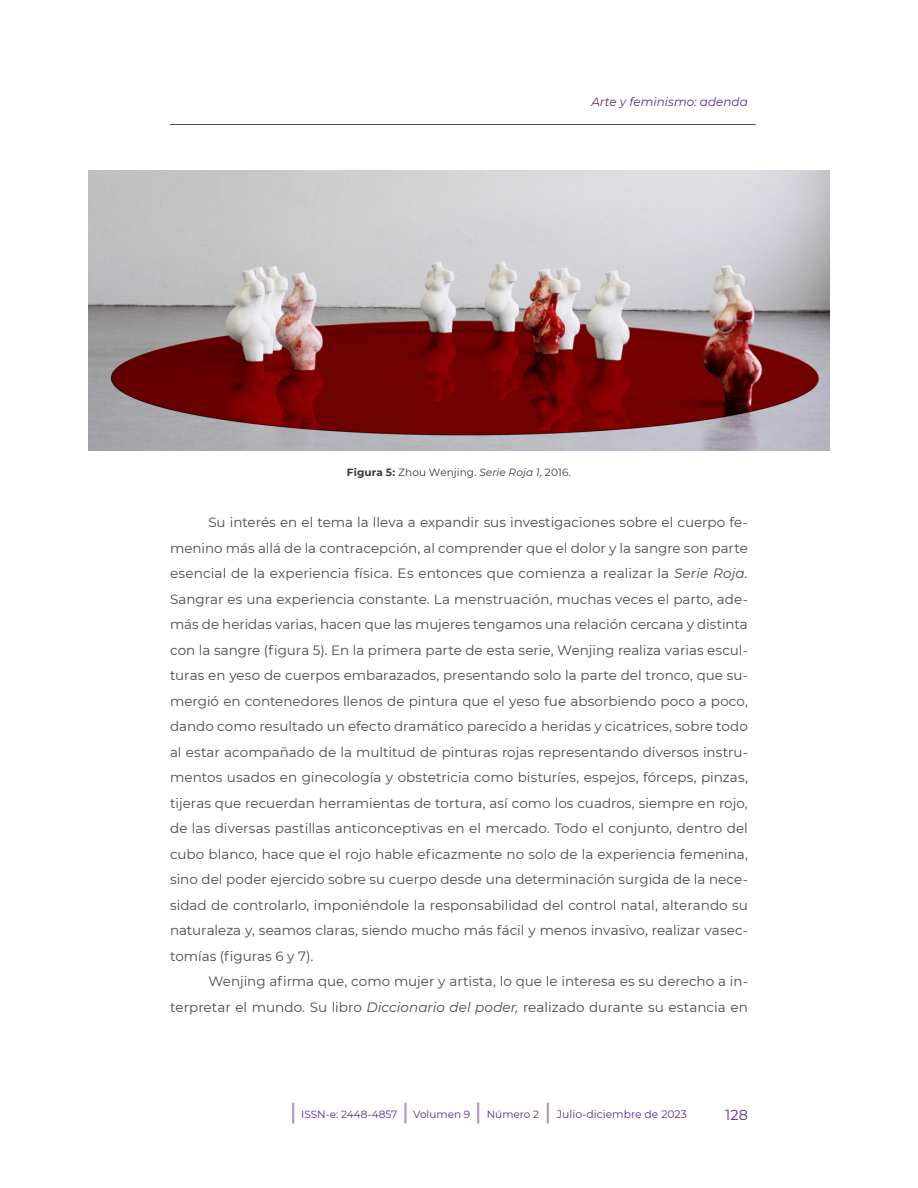
<style>
.page{position:relative;width:918px;height:1188px;background:#fff}
.page>*{position:absolute;margin:0;border:0;box-sizing:border-box;transform-origin:0 0}
.t1{font:14.4px "Montserrat";color:#592a84}
.TEXTO_2{font:13.5px/25.5px "Montserrat";color:#4a4a4a;text-align:justify}
.t2{font:italic 12px "Montserrat";color:#592a84}
.t3{font:10.8px "Montserrat";color:#592a84}
.PIE_DE_FOTO{font:10.5px "Montserrat";letter-spacing:.01em;color:#383838}
.t4{font:10.5px "Montserrat";color:#592a84}
.s1{font-weight:700}
.s2{font-style:italic}
</style>
<div class="page">
<hr style="left:170px;top:124px;width:586px;height:1px;background:#4d4d4d">
<img style="left:89px;top:170px;width:740px;height:281px">
<p class="t2" style="left:591px;top:94px;width:158px">Arte y feminismo: adenda</p>
<p class="PIE_DE_FOTO" style="left:347px;top:465px;width:226px"><span class="s1">Figura 5:</span> Zhou Wenjing. <span class="s2">Serie Roja 1,</span> 2016.</p>
<p class="TEXTO_2" style="left:170px;top:509px;width:579px;text-indent:38px">Su interés en el tema la lleva a expandir sus investigaciones sobre el cuerpo fe&shy;menino más allá de la contracepción, al comprender que el dolor y la sangre son parte esencial de la experiencia física. Es entonces que comienza a realizar la <span class="s2">Serie Roja.<br></span>Sangrar es una experiencia constante. La menstruación, muchas veces el parto, ade&shy;más de heridas varias, hacen que las mujeres tengamos una relación cercana y distinta con la sangre (figura 5). En la primera parte de esta serie, Wenjing realiza varias escul&shy;turas en yeso de cuerpos embarazados, presentando solo la parte del tronco, que su&shy;mergió en contenedores llenos de pintura que el yeso fue absorbiendo poco a poco, dando como resultado un efecto dramático parecido a heridas y cicatrices, sobre todo al estar acompañado de la multitud de pinturas rojas representando diversos instru&shy;mentos usados en ginecología y obstetricia como bisturíes, espejos, fórceps, pinzas, tijeras que recuerdan herramientas de tortura, así como los cuadros, siempre en rojo, de las diversas pastillas anticonceptivas en el mercado. Todo el conjunto, dentro del cubo blanco, hace que el rojo hable eficazmente no solo de la experiencia femenina, sino del poder ejercido sobre su cuerpo desde una determinación surgida de la nece&shy;sidad de controlarlo, imponiéndole la responsabilidad del control natal, alterando su naturaleza y, seamos claras, siendo mucho más fácil y menos invasivo, realizar vasec&shy;tomías (figuras 6 y 7).</p>
<p class="TEXTO_2" style="left:170px;top:968px;width:579px;text-align:right">Wenjing afirma que, como mujer y artista, lo que le interesa es su derecho a in&shy;terpretar el mundo. Su libro <span class="s2">Diccionario del poder,</span> realizado durante su estancia en</p>
<p class="t4" style="left:301px;top:1107px;width:98px">ISSN-e: 2448-4857</p>
<p class="t4" style="left:413px;top:1107px;width:58px">Volumen 9</p>
<p class="t4" style="left:487px;top:1107px;width:54px">Número 2</p>
<p class="t3" style="left:557px;top:1107px;width:131px">Julio-diciembre de 2023</p>
<p class="t1" style="left:725px;top:1105px;width:24px">128</p>
</div>
